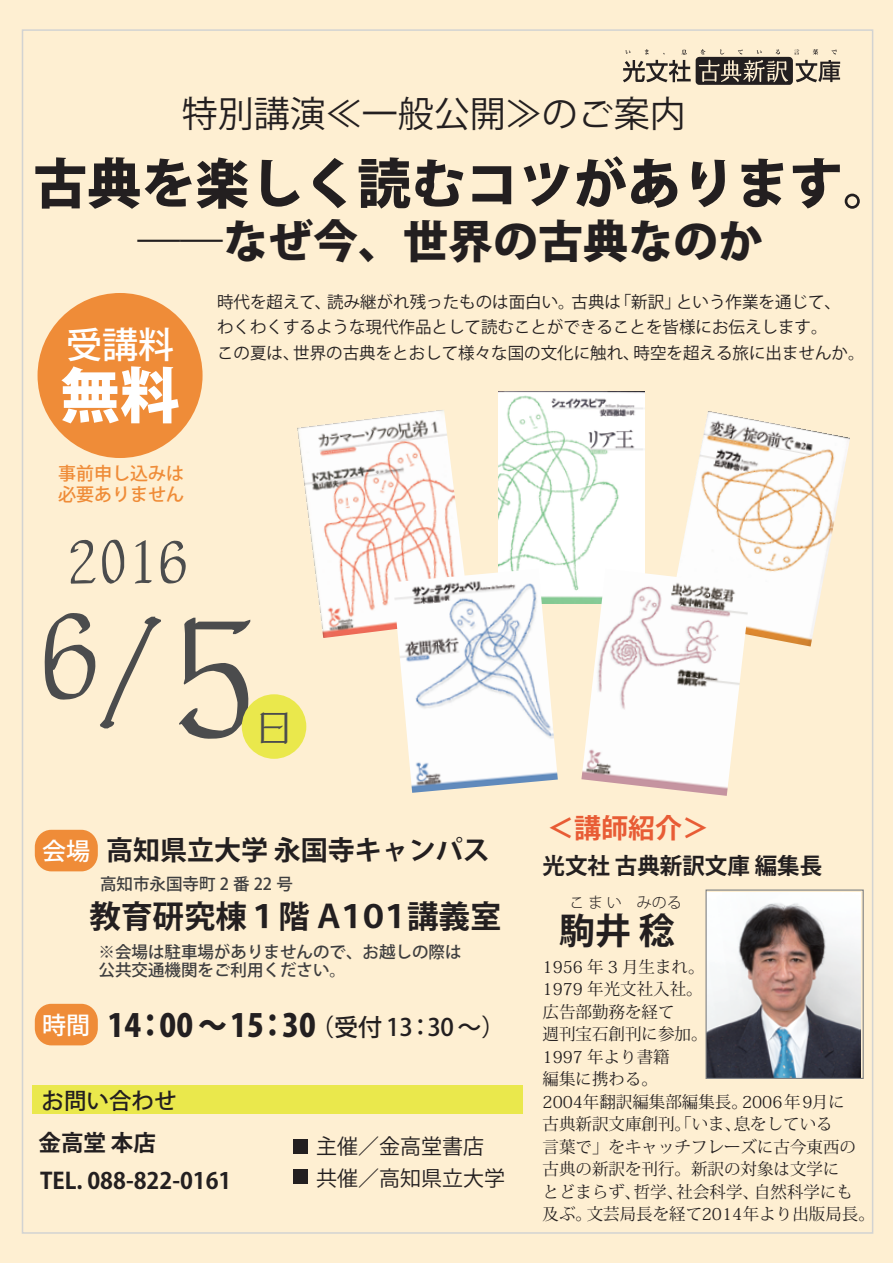
<style>
.page{position:relative;width:893px;height:1263px;background:#feefd2}
.page>*{position:absolute;margin:0;border:0;box-sizing:border-box;transform-origin:0 0}
.t1{font:121.5px "Sanafon Kazari";color:#4b4c4d}
.t2{font:60px "Sanafon Kazari";color:#4b4c4d}
.t3{font:800 60px "Koz Go Pr 6 N";color:#fff}
.t4{font:800 54px "Koz Go Pr 6 N";color:#231f20}
.t5{font:800 45px "Koz Go Pr 6 N";color:#231f20}
.t6{font:39px "Sanafon Kazari";color:#4b4c4d}
.t7{font:36px "Koz Go Pr 6 N";color:#231f20}
.t8{font:500 36px "Koz Go Pr 6 N";color:#fff}
.t9{font:700 36px "Koz Go Pr 6 N";color:#231f20}
.t10{font:800 31.5px "Koz Go Pr 6 N";color:#231f20;scale:.92 1}
.t11{font:700 31.5px "Koz Go Pr 6 N";color:#231f20}
.t12{font:700 27px "Koz Go Pr 6 N";color:#231f20}
.t13{font:700 27px "Koz Go Pr 6 N";color:#e85c35}
.t14{font:700 22.5px/37.5px "Koz Go Pr 6 N";color:#231f20}
.t15{font:500 22.5px "Koz Go Pr 6 N";color:#231f20}
.t16{font:21px/31.5px "Koz Go Pr 6 N";color:#231f20}
.t17{font:500 18px/21px "Koz Go Pr 6 N";color:#ef8c38}
.t18{font:16.5px/22.5px "Koz Min Pr 6 N";color:#231f20}
.t19{font:16.5px/25.5px "Koz Go Pr 6 N";color:#231f20}
.t20{font:500 16.5px/18px "Koz Go Pr 6 N";color:#3e3e3f}
.t21{font:300 15px "Koz Go Pr 6 N";color:#231f20}
.s1{font-size:42.75px}
.s2{font-size:135px}
.s3{font-size:168px}
.s4{font-weight:500;font-size:24px;color:#fff}
.s5{font-weight:500;font-size:24px}
</style>
<div class="page">
<div style="left:38px;top:293px;width:165px;height:165px;background:#ef8c38;border-radius:50%"></div>
<div style="left:242px;top:694px;width:64px;height:65px;background:#eae84c;border-radius:50%"></div>
<div style="left:35px;top:830px;width:63px;height:41px;background:#ef8c38;border-radius:17px"></div>
<div style="left:35px;top:1004px;width:63px;height:41px;background:#ef8c38;border-radius:17px"></div>
<div style="left:33px;top:1085px;width:490px;height:28px;background:#eae84c"></div>
<svg style="left:623px;top:49px;width:217px;height:36px"></svg>
<img style="left:297px;top:410px;width:167px;height:228px">
<div style="left:293px;top:1139px;width:15px;height:15px;background:#231f20"></div>
<div style="left:293px;top:1169px;width:15px;height:15px;background:#231f20"></div>
<img style="left:707px;top:893px;width:153px;height:184px">
<div style="left:705px;top:889px;width:159px;height:190px;border:1px solid #7e8083"></div>
<img style="left:498px;top:392px;width:147px;height:212px">
<img style="left:678px;top:411px;width:172px;height:235px">
<img style="left:393px;top:569px;width:165px;height:224px">
<img style="left:581px;top:569px;width:170px;height:227px">
<h3 class="t7" style="left:182px;top:94px;width:506px">特別講演≪一般公開≫のご案内</h3>
<h3 class="t4" style="left:33px;top:153px;width:865px">古典を楽しく読むコツがあります。</h3>
<h3 class="t5" style="left:138px;top:216px;width:627px"><span class="s1">――</span>なぜ今、世界の古典なのか</h3>
<h3 class="t8" style="left:66px;top:324px;width:109px">受講料</h3>
<h2 class="t3" style="left:60px;top:362px;width:121px">無料</h2>
<p class="t17" style="left:58px;top:464px;width:127px">事前申し込みは必要ありません</p>
<p class="t19" style="left:217px;top:290px;width:649px">時代を超えて、読み継がれ残ったものは面白い。古典は「新訳」という作業を通じて、<br>わくわくするような現代作品として読むことができることを皆様にお伝えします。<br>この夏は、世界の古典をとおして様々な国の文化に触れ、時空を超える旅に出ませんか。</p>
<h2 class="t2" style="left:68px;top:530px;width:121px">2016</h2>
<h1 class="t1" style="left:40px;top:591px;width:219px">6<span class="s2">/</span><span class="s3">5</span></h1>
<h3 class="t6" style="left:255px;top:706px;width:40px">日</h3>
<h3 class="t12" style="left:42px;top:835px;width:449px"><span class="s4">会場</span> 高知県立大学 永国寺キャンパス</h3>
<h3 class="t11" style="left:90px;top:898px;width:414px">教育研究棟１階Ａ１０１講義室</h3>
<p class="t20" style="left:100px;top:875px;width:194px">高知市永国寺町 2 番 22 号</p>
<p class="t20" style="left:99px;top:943px;width:365px">※会場は駐車場がありませんので、お越しの際は公共交通機関をご利用ください。</p>
<h3 class="t10" style="left:42px;top:1008px;width:505px"><span class="s4">時間</span> 14：00 ～15：30<span class="s5">（受付 13：30～）</span></h3>
<h3 class="t15" style="left:42px;top:1088px;width:136px">お問い合わせ</h3>
<h3 class="t14" style="left:39px;top:1124px;width:194px">金高堂 本店<br>TEL. 088-822-0161</h3>
<p class="t16" style="left:316px;top:1131px;width:191px">主催／金高堂書店共催／高知県立大学</p>
<h3 class="t13" style="left:547px;top:812px;width:163px">＜講師紹介＞</h3>
<h3 class="t14" style="left:543px;top:847px;width:281px">光文社 古典新訳文庫 編集長</h3>
<h3 class="t9" style="left:559px;top:910px;width:117px">駒井 稔</h3>
<p class="t18" style="left:543px;top:956px;width:334px">1956 年 3 月生まれ。<br>1979 年光文社入社。<br>広告部勤務を経て<br>週刊宝石創刊に参加。<br>1997 年より書籍<br>編集に携わる。<br>2004年翻訳編集部編集長。2006年9月に<br>古典新訳文庫創刊。「いま、息をしている<br>言葉で」をキャッチフレーズに古今東西の古典の新訳を刊行。新訳の対象は文学に<br>とどまらず、哲学、社会科学、自然科学にも<br>及ぶ。文芸局長を経て2014年より出版局長。</p>
<p class="t21" style="left:570px;top:894px;width:114px">こ ま い　みのる</p>
</div>
